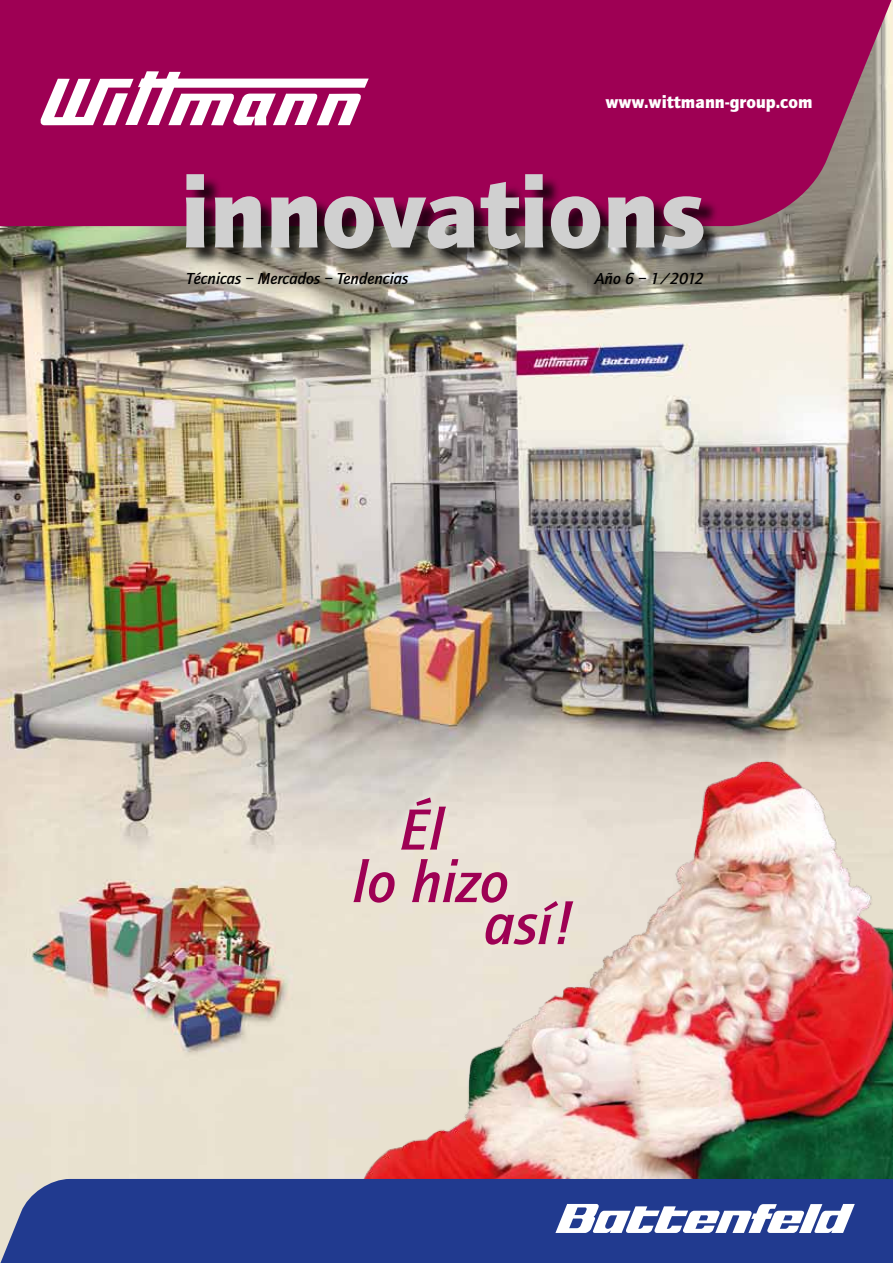
<style>
.page{position:relative;width:893px;height:1263px;background:#fff}
.page>*{position:absolute;margin:0;border:0;box-sizing:border-box;transform-origin:0 0}
.t1{font:italic 500 60px/52.5px "Quay Sans";color:#9e0054;text-align:center}
.t2{font:900 18px "Quay Sans";color:#fff}
.t3{font:italic 500 16.5px "Quay Sans";color:#000}
</style>
<div class="page">
<img style="left:0;top:226px;width:893px;height:953px">
<img style="left:97px;top:658px;width:796px;height:521px">
<svg style="left:0;top:0;width:893px;height:226px;background:#9e0c58"></svg>
<div style="left:0;top:1179px;width:893px;height:84px;background:#213a8f"></div>
<svg style="left:555px;top:1204px;width:300px;height:29px"></svg>
<svg style="left:39px;top:71px;width:330px;height:54px"></svg>
<div style="left:189px;top:176px;width:533px;height:92px;background:#000;opacity:.75"></div>
<svg style="left:186px;top:174px;width:517px;height:75px;background:#9f6784"></svg>
<p class="t2" style="left:605px;top:92px;width:209px">www.wittmann-group.com</p>
<p class="t3" style="left:186px;top:269px;width:224px">Técnicas – Mercados – Tendencias</p>
<p class="t3" style="left:595px;top:269px;width:111px">Año 6 – 1/2012</p>
<h1 class="t1" style="left:353px;top:804px;width:158px">Él<br>lo hizo</h1>
<h1 class="t1" style="left:484px;top:898px;width:92px">así!</h1>
</div>
